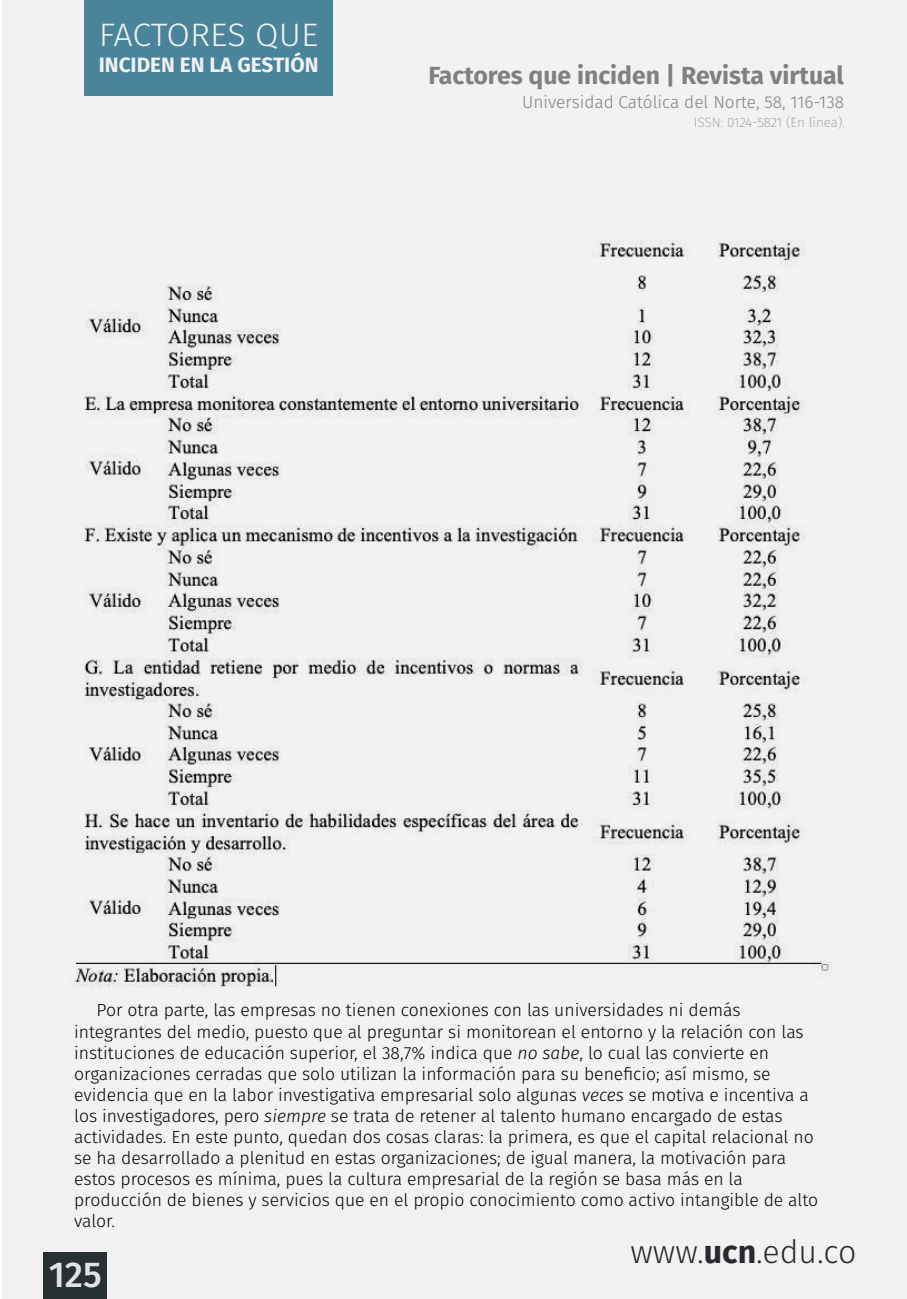
<style>
.page{position:relative;width:907px;height:1299px;background:#fff}
.page>*{position:absolute;margin:0;border:0;box-sizing:border-box;transform-origin:0 0}
.t1{font:500 36px "Fira Sans";color:#e3e3e3}
.t2{font:300 32.4px "Fira Sans";letter-spacing:-.01em;color:#f1f1f1;scale:1.05 1}
.t3{font:300 32.18px "Fira Sans";color:#282a2f}
.t4{font:700 24.75px "Fira Sans";color:#808080}
.t5{font:700 20.7px "Fira Sans";color:#f1f1f1}
.t6{font:300 17.55px/21.2px "Fira Sans";color:#000}
.t7{font:300 17.32px "Fira Sans";color:#808080}
.t8{font:200 13.5px "Fira Sans";letter-spacing:-.005em;color:#808080}
.s1{font-style:italic}
.s2{font-weight:700}
</style>
<div class="page">
<div style="left:2px;top:0;width:905px;height:1299px;background:#f2f2f2"></div>
<div style="left:43px;top:1252px;width:64px;height:47px;background:#293033"></div>
<div style="left:84px;top:0;width:249px;height:96px;background:#49849b"></div>
<img style="left:74px;top:240px;width:758px;height:747px">
<h2 class="t2" style="left:99px;top:12px;width:211px">FACTORES QUE</h2>
<p class="t5" style="left:99px;top:48px;width:221px">INCIDEN EN LA GESTIÓN</p>
<h3 class="t4" style="left:428px;top:54px;width:417px">Factores que inciden | Revista virtual</h3>
<p class="t7" style="left:522px;top:90px;width:323px">Universidad Católica del Norte, 58, 116-138</p>
<p class="t8" style="left:693px;top:113px;width:153px">ISSN: 0124-5821 (En línea).</p>
<p class="t6" style="left:74px;top:999px;width:745px;text-indent:22px">Por otra parte, las empresas no tienen conexiones con las universidades ni demás integrantes del medio, puesto que al preguntar si monitorean el entorno y la relación con las instituciones de educación superior, el 38,7% indica que <span class="s1">no sabe</span>, lo cual las convierte en organizaciones cerradas que solo utilizan la información para su beneficio; así mismo, se evidencia que en la labor investigativa empresarial solo algunas <span class="s1">veces</span> se motiva e incentiva a los investigadores, pero <span class="s1">siempre</span> se trata de retener al talento humano encargado de estas actividades. En este punto, quedan dos cosas claras: la primera, es que el capital relacional no se ha desarrollado a plenitud en estas organizaciones; de igual manera, la motivación para estos procesos es mínima, pues la cultura empresarial de la región se basa más en la producción de bienes y servicios que en el propio conocimiento como activo intangible de alto valor.</p>
<h1 class="t1" style="left:49px;top:1245px;width:55px">125</h1>
<h3 class="t3" style="left:630px;top:1229px;width:227px">www.<span class="s2">ucn</span>.edu.co</h3>
</div>
